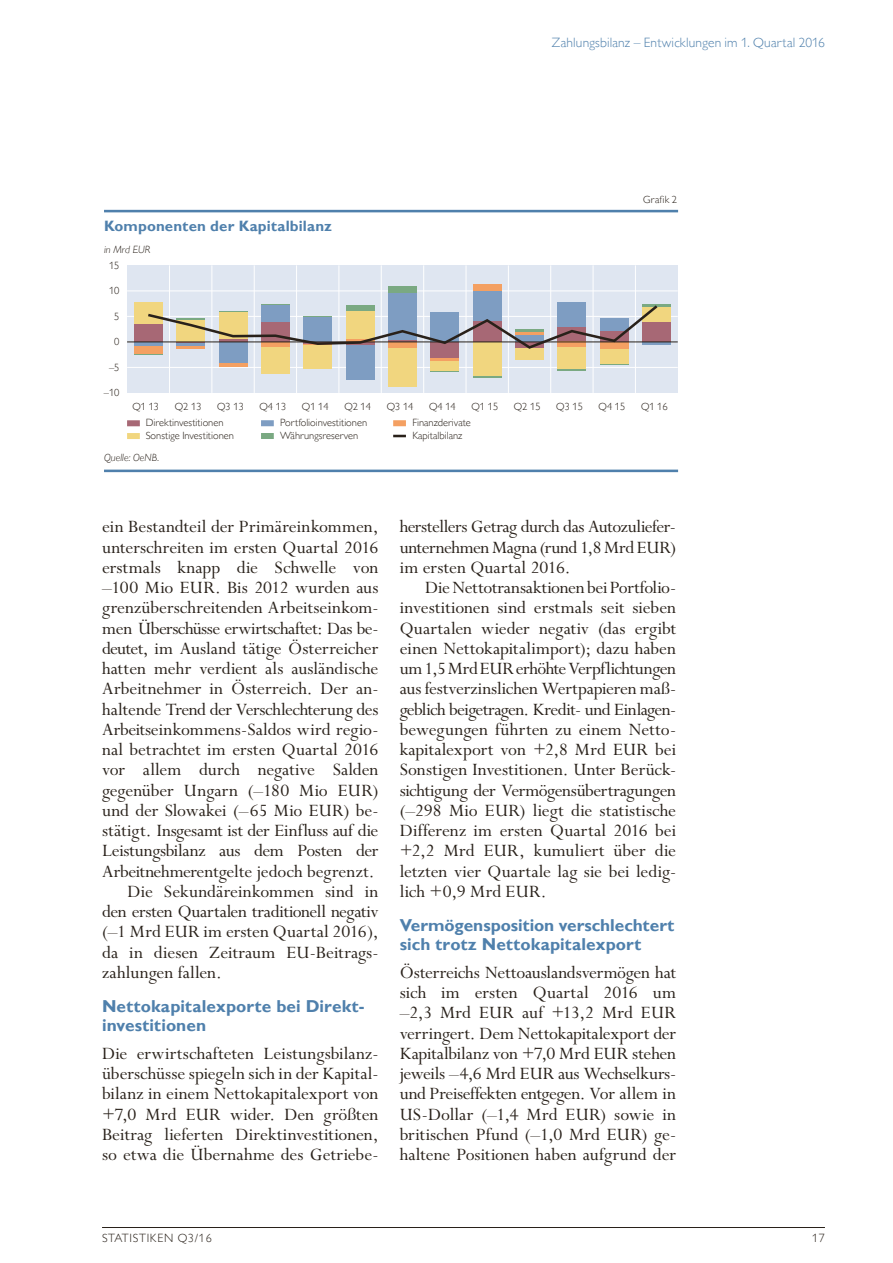
<style>
.page{position:relative;width:893px;height:1263px;background:#fff}
.page>*{position:absolute;margin:0;border:0;box-sizing:border-box;transform-origin:0 0}
.t1{font:19.5px/20.2px "Perpetua Std";color:#29211a;text-align:justify}
.t2{font:19.5px "Perpetua Std";letter-spacing:-.02em;color:#29211a}
.t3{font:700 17.25px/18.8px "Gill Sans MT Pro";color:#4f80ac}
.t4{font:700 15px "Gill Sans MT Pro";letter-spacing:.01em;color:#4f80ac}
.t5{font:300 13.5px "Gill Sans MT Pro";letter-spacing:.01em;color:#4f80ac}
.t6{font:300 12px "Gill Sans MT Pro";letter-spacing:.06em;color:#29211a}
.t7{font:300 10.5px "Gill Sans MT Pro";color:#29211a}
.t8{font:italic 300 10.5px "Gill Sans MT Pro";letter-spacing:.01em;color:#29211a}
</style>
<div class="page">
<hr style="left:102px;top:1227px;width:723px;height:1px;background:#29211a">
<hr style="left:104px;top:210px;width:574px;height:2px;background:#4f80ac">
<hr style="left:104px;top:470px;width:574px;height:2px;background:#4f80ac">
<div style="left:127px;top:420px;width:13px;height:6px;background:#a76875"></div>
<div style="left:261px;top:420px;width:13px;height:6px;background:#7e9dc2"></div>
<div style="left:393px;top:420px;width:13px;height:6px;background:#f4a062"></div>
<div style="left:127px;top:433px;width:13px;height:6px;background:#f1d67f"></div>
<div style="left:261px;top:433px;width:13px;height:6px;background:#7aa982"></div>
<svg style="left:393px;top:435px;width:13px;height:2px"></svg>
<div style="left:127px;top:265px;width:551px;height:128px;background:#dfe6f1"></div>
<hr style="left:127px;top:290px;width:551px;height:1px;background:#fff">
<hr style="left:127px;top:316px;width:551px;height:1px;background:#fff">
<hr style="left:127px;top:367px;width:551px;height:1px;background:#fff">
<hr style="left:635px;top:265px;width:1px;height:128px;background:#fff">
<hr style="left:593px;top:265px;width:1px;height:128px;background:#fff">
<hr style="left:550px;top:265px;width:1px;height:128px;background:#fff">
<hr style="left:508px;top:265px;width:1px;height:128px;background:#fff">
<hr style="left:466px;top:265px;width:1px;height:128px;background:#fff">
<hr style="left:423px;top:265px;width:1px;height:128px;background:#fff">
<hr style="left:381px;top:265px;width:1px;height:128px;background:#fff">
<hr style="left:338px;top:265px;width:1px;height:128px;background:#fff">
<hr style="left:296px;top:265px;width:1px;height:128px;background:#fff">
<hr style="left:254px;top:265px;width:1px;height:128px;background:#fff">
<hr style="left:211px;top:265px;width:1px;height:128px;background:#fff">
<hr style="left:169px;top:265px;width:1px;height:128px;background:#fff">
<div style="left:431px;top:342px;width:28px;height:16px;background:#a76875"></div>
<div style="left:558px;top:302px;width:28px;height:24px;background:#7e9dc2"></div>
<div style="left:473px;top:291px;width:28px;height:30px;background:#7e9dc2"></div>
<div style="left:388px;top:293px;width:29px;height:47px;background:#7e9dc2"></div>
<div style="left:346px;top:345px;width:28px;height:35px;background:#7e9dc2"></div>
<div style="left:219px;top:342px;width:28px;height:22px;background:#7e9dc2"></div>
<div style="left:473px;top:284px;width:28px;height:7px;background:#f4a062"></div>
<hr style="left:431px;top:358px;width:28px;height:3px;background:#f4a062">
<hr style="left:219px;top:364px;width:28px;height:3px;background:#f4a062">
<div style="left:600px;top:349px;width:28px;height:15px;background:#f1d67f"></div>
<div style="left:558px;top:347px;width:28px;height:23px;background:#f1d67f"></div>
<div style="left:515px;top:348px;width:29px;height:12px;background:#f1d67f"></div>
<div style="left:473px;top:342px;width:28px;height:34px;background:#f1d67f"></div>
<div style="left:431px;top:361px;width:28px;height:10px;background:#f1d67f"></div>
<div style="left:388px;top:348px;width:29px;height:39px;background:#f1d67f"></div>
<div style="left:304px;top:346px;width:28px;height:23px;background:#f1d67f"></div>
<div style="left:261px;top:347px;width:28px;height:27px;background:#f1d67f"></div>
<div style="left:134px;top:302px;width:28px;height:21px;background:#f1d67f"></div>
<svg style="left:600px;top:364px;width:28px;height:1px"></svg>
<svg style="left:558px;top:370px;width:28px;height:1px"></svg>
<hr style="left:473px;top:376px;width:28px;height:2px;background:#7aa982">
<svg style="left:431px;top:371px;width:28px;height:1px"></svg>
<div style="left:388px;top:287px;width:29px;height:6px;background:#7aa982"></div>
<hr style="left:127px;top:342px;width:551px;height:1px;background:#29211a">
<svg style="left:134px;top:303px;width:537px;height:52px"></svg>
<p class="t5" style="left:552px;top:35px;width:275px">Zahlungsbilanz – Entwicklungen im 1. Quartal 2016</p>
<p class="t4" style="left:104px;top:217px;width:230px">Komponenten der Kapitalbilanz</p>
<p class="t8" style="left:104px;top:243px;width:48px">in Mrd EUR</p>
<p class="t7" style="left:109px;top:259px;width:12px">15</p>
<p class="t7" style="left:109px;top:284px;width:12px">10</p>
<p class="t7" style="left:114px;top:310px;width:7px">5</p>
<p class="t7" style="left:114px;top:335px;width:7px">0</p>
<p class="t7" style="left:109px;top:361px;width:12px">–5</p>
<p class="t7" style="left:104px;top:386px;width:17px">–10</p>
<p class="t7" style="left:643px;top:193px;width:36px">Grafik 2</p>
<p class="t7" style="left:132px;top:400px;width:28px">Q1 13</p>
<p class="t7" style="left:175px;top:400px;width:28px">Q2 13</p>
<p class="t7" style="left:217px;top:400px;width:28px">Q3 13</p>
<p class="t7" style="left:260px;top:400px;width:28px">Q4 13</p>
<p class="t7" style="left:302px;top:400px;width:28px">Q1 14</p>
<p class="t7" style="left:344px;top:400px;width:28px">Q2 14</p>
<p class="t7" style="left:387px;top:400px;width:28px">Q3 14</p>
<p class="t7" style="left:429px;top:400px;width:28px">Q4 14</p>
<p class="t7" style="left:471px;top:400px;width:28px">Q1 15</p>
<p class="t7" style="left:514px;top:400px;width:28px">Q2 15</p>
<p class="t7" style="left:556px;top:400px;width:28px">Q3 15</p>
<p class="t7" style="left:599px;top:400px;width:28px">Q4 15</p>
<p class="t7" style="left:641px;top:400px;width:28px">Q1 16</p>
<p class="t7" style="left:146px;top:417px;width:79px">Direktinvestitionen</p>
<p class="t7" style="left:280px;top:417px;width:88px">Portfolioinvestitionen</p>
<p class="t7" style="left:412px;top:417px;width:60px">Finanzderivate</p>
<p class="t7" style="left:146px;top:429px;width:90px">Sonstige Investitionen</p>
<p class="t7" style="left:280px;top:429px;width:80px">Währungsreserven</p>
<p class="t7" style="left:412px;top:429px;width:52px">Kapitalbilanz</p>
<p class="t8" style="left:104px;top:451px;width:57px">Quelle: OeNB.</p>
<p class="t1" style="left:102px;top:517px;width:278px">ein Bestandteil der Primäreinkommen,</p>
<p class="t1" style="left:102px;top:538px;width:278px">unterschreiten im ersten Quartal 2016</p>
<p class="t1" style="left:102px;top:558px;width:278px">erstmals knapp die Schwelle von</p>
<p class="t1" style="left:102px;top:578px;width:278px">–100 Mio EUR. Bis 2012 wurden aus</p>
<p class="t1" style="left:102px;top:598px;width:278px">grenzüberschreitenden Arbeitseinkom-</p>
<p class="t2" style="left:102px;top:618px;width:278px">men Überschüsse erwirtschaftet: Das be-</p>
<p class="t1" style="left:102px;top:639px;width:278px">deutet, im Ausland tätige Österreicher</p>
<p class="t1" style="left:102px;top:659px;width:278px">hatten mehr verdient als ausländische</p>
<p class="t1" style="left:102px;top:679px;width:278px">Arbeitnehmer in Österreich. Der an-</p>
<p class="t2" style="left:102px;top:699px;width:278px">haltende Trend der Verschlechterung des</p>
<p class="t1" style="left:102px;top:720px;width:278px">Arbeitseinkommens-Saldos wird regio-</p>
<p class="t1" style="left:102px;top:740px;width:278px">nal betrachtet im ersten Quartal 2016</p>
<p class="t1" style="left:102px;top:760px;width:278px">vor allem durch negative Salden</p>
<p class="t1" style="left:102px;top:780px;width:278px">gegenüber Ungarn (–180 Mio EUR)</p>
<p class="t1" style="left:102px;top:801px;width:278px">und der Slowakei (–65 Mio EUR) be-</p>
<p class="t1" style="left:102px;top:821px;width:278px">stätigt. Insgesamt ist der Einfluss auf die</p>
<p class="t2" style="left:102px;top:840px;width:278px">Leistungsbilanz aus dem Posten der</p>
<p class="t1" style="left:102px;top:861px;width:274px">Arbeitnehmerentgelte jedoch begrenzt.</p>
<p class="t1" style="left:128px;top:882px;width:252px">Die Sekundäreinkommen sind in</p>
<p class="t2" style="left:102px;top:901px;width:278px">den ersten Quartalen traditionell negativ</p>
<p class="t1" style="left:102px;top:922px;width:278px">(–1 Mrd EUR im ersten Quartal 2016),</p>
<p class="t1" style="left:102px;top:942px;width:278px">da in diesen Zeitraum EU-Beitrags-</p>
<p class="t1" style="left:102px;top:963px;width:121px">zahlungen fallen.</p>
<p class="t3" style="left:102px;top:997px;width:264px">Nettokapitalexporte bei Direkt&shy;investitionen</p>
<p class="t1" style="left:102px;top:1044px;width:278px">Die erwirtschafteten Leistungsbilanz&shy;überschüsse spiegeln sich in der Kapital&shy;bilanz in einem Nettokapitalexport von +7,0 Mrd EUR wider. Den größten Beitrag lieferten Direktinvestitionen, so etwa die Übernahme des Getriebe-</p>
<p class="t1" style="left:400px;top:517px;width:278px">herstellers Getrag durch das Autozuliefer&shy;unternehmen Magna (rund 1,8 Mrd EUR) im ersten Quartal 2016.</p>
<p class="t1" style="left:400px;top:578px;width:278px;text-indent:26px">Die Nettotransaktionen bei Portfolio&shy;investitionen sind erstmals seit sieben Quartalen wieder negativ (das ergibt einen Nettokapitalimport); dazu haben um 1,5 Mrd EUR erhöhte Verpflichtungen aus festverzinslichen Wertpapieren maß&shy;geblich beigetragen. Kredit- und Einlagen&shy;bewegungen führten zu einem Netto&shy;kapitalexport von +2,8 Mrd EUR bei Sonstigen Investitionen. Unter Berück&shy;sichtigung der Vermögensübertragungen (–298 Mio EUR) liegt die statistische Differenz im ersten Quartal 2016 bei +2,2 Mrd EUR, kumuliert über die letzten vier Quartale lag sie bei ledig&shy;lich +0,9 Mrd EUR.</p>
<p class="t3" style="left:400px;top:916px;width:276px">Vermögensposition verschlechtert sich trotz Nettokapitalexport</p>
<p class="t1" style="left:400px;top:963px;width:278px">Österreichs Nettoauslandsvermögen hat sich im ersten Quartal 2016 um –2,3 Mrd EUR auf +13,2 Mrd EUR verringert. Dem Nettokapitalexport der Kapitalbilanz von +7,0 Mrd EUR stehen jeweils –4,6 Mrd EUR aus Wechselkurs&shy;und Preiseffekten entgegen. Vor allem in US-Dollar (–1,4 Mrd EUR) sowie in britischen Pfund (–1,0 Mrd EUR) ge&shy;haltene Positionen haben aufgrund der</p>
<p class="t6" style="left:102px;top:1231px;width:111px">STATISTIKEN Q3/16</p>
<p class="t6" style="left:812px;top:1231px;width:14px">17</p>
</div>
